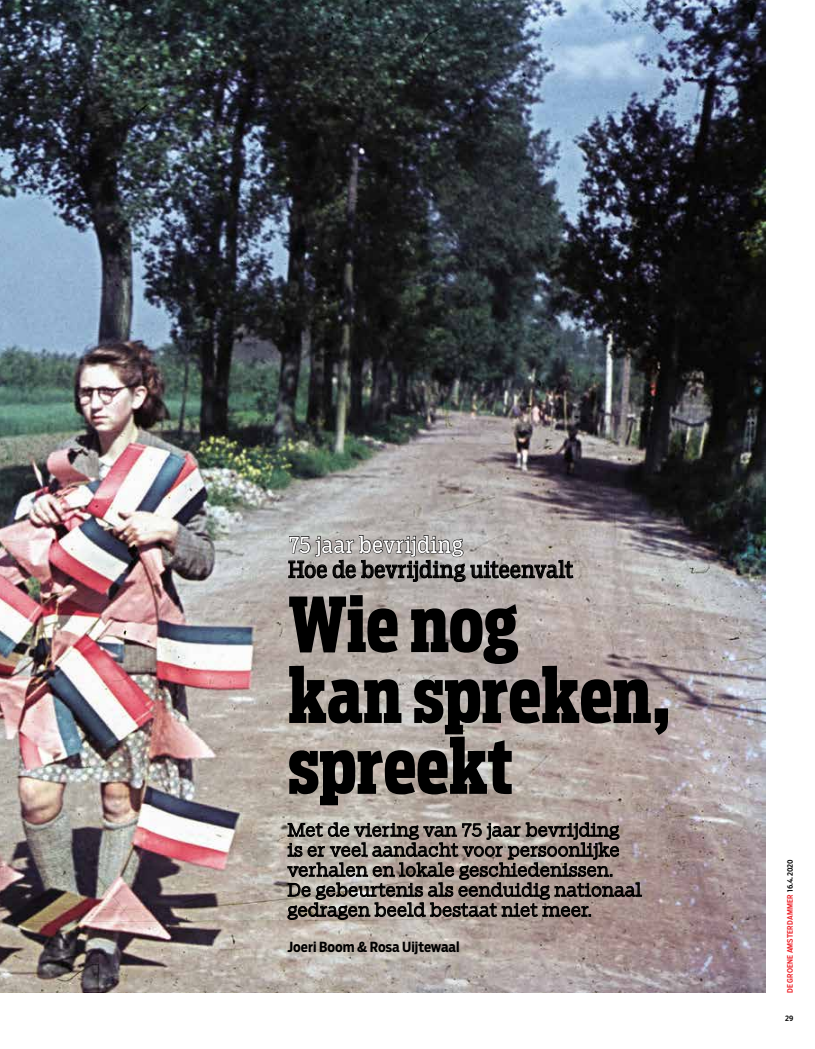
<style>
.page{position:relative;width:815px;height:1049px;background:#fff}
.page>*{position:absolute;margin:0;border:0;box-sizing:border-box;transform-origin:0 0}
.t1{font:700 expanded 75px/70.9px "Boomer Serif Extra Cond";color:#000}
.t2{font:22.5px "Boomer Serif Cond";letter-spacing:.005em;color:#000}
.t3{font:22.5px "Boomer Serif Cond";letter-spacing:.02em;color:#fff}
.t4{font:300 17.5px/20px "Boomer Serif";letter-spacing:.01em;color:#000}
.t5{font:700 13.88px "Salvo Sans Cond";color:#000}
.t6{font:500 7.5px "Salvo Sans Cond";letter-spacing:.02em;color:#ed1d24}
.t7{font:500 7.5px "Salvo Sans Cond";color:#000}
.s1{color:#000}
</style>
<div class="page">
<img style="left:0;top:0;width:765px;height:992px">
<svg style="left:288px;top:535px;width:285px;height:47px;background:#938f8d"></svg>
<svg style="left:287px;top:822px;width:355px;height:98px;background:#847a74"></svg>
<p class="t3" style="left:288px;top:531px;width:177px">75 jaar bevrijding</p>
<p class="t2" style="left:288px;top:556px;width:287px">Hoe de bevrijding uiteenvalt</p>
<h1 class="t1" style="left:288px;top:589px;width:384px">Wie nog<br>kan spreken, spreekt</h1>
<p class="t4" style="left:288px;top:820px;width:356px">Met de viering van 75 jaar bevrijding<br>is er veel aandacht voor persoonlijke verhalen en lokale geschiedenissen.<br>De gebeurtenis als eenduidig nationaal gedragen beeld bestaat niet meer.</p>
<p class="t5" style="left:288px;top:937px;width:174px">Joeri Boom &amp; Rosa Uijtewaal</p>
<p class="t6" style="left:785px;top:993px;width:135px;rotate:-90deg">DE GROENE AMSTERDAMMER <span class="s1">16.4.2020</span></p>
<p class="t7" style="left:785px;top:1013px;width:10px">29</p>
</div>
